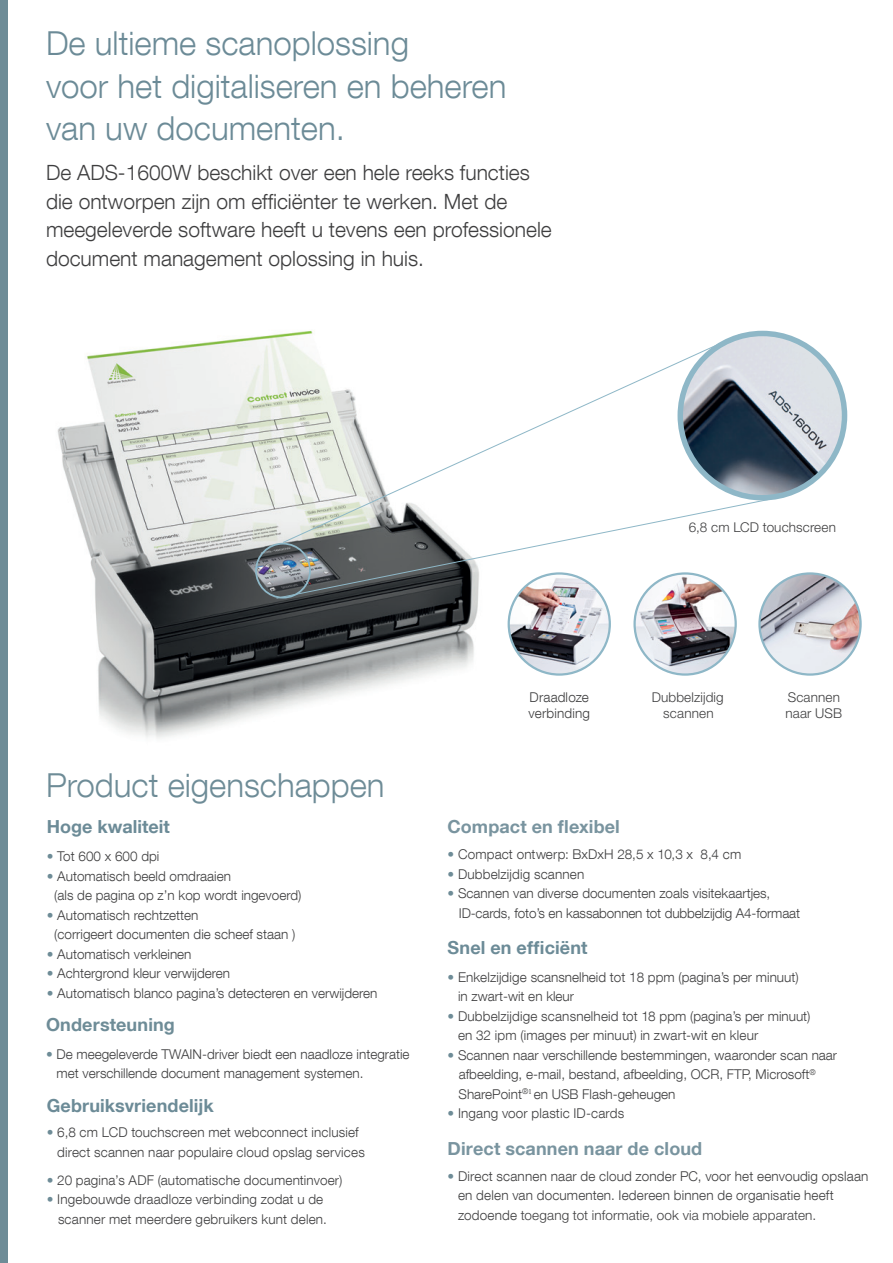
<style>
.page{position:relative;width:893px;height:1263px;background:#fff}
.page>*{position:absolute;margin:0;border:0;box-sizing:border-box;transform-origin:0 0}
.t1{font:300 33px "Helvetica Neue LT Com";color:#6c8b97}
.t2{font:300 33px "Helvetica Neue LT Com";color:#6e8c97}
.t3{font:300 21px/28.5px "Helvetica Neue LT Com";color:#3e3e3f}
.t4{font:700 18px "Helvetica Neue LT Com";letter-spacing:.005em;color:#6c8b97}
.t5{font:700 18px "Helvetica Neue LT Com";letter-spacing:.01em;color:#79949f}
.t6{font:700 18px "Helvetica Neue LT Com";letter-spacing:.01em;color:#6e8c97}
.t7{font:300 13.5px/19.5px "Helvetica Neue LT Com";color:#3e3e3f}
.t8{font:300 13.5px/16.5px "Helvetica Neue LT Std";letter-spacing:.01em;color:#3e3e3f;text-align:center}
.s1{color:#6e8c97}
.s2{font-family:"Helvetica Neue LT Std"}
</style>
<div class="page">
<img style="left:7px;top:318px;width:540px;height:478px">
<div style="left:0;top:0;width:7px;height:1263px;background:#6e8c97"></div>
<img style="left:741px;top:335px;width:103px;height:161px">
<div style="left:677px;top:331px;width:170px;height:169px;border:5px solid #8eb7c7;border-radius:50%"></div>
<img style="left:635px;top:573px;width:101px;height:101px;border-radius:51px">
<img style="left:509px;top:573px;width:101px;height:101px;border-radius:51px">
<img style="left:759px;top:573px;width:102px;height:101px;border-radius:51px">
<div style="left:758px;top:572px;width:104px;height:104px;border:2px solid #8eb7c7;border-radius:50%"></div>
<div style="left:255px;top:543px;width:56px;height:55px;border:2px solid #8eb7c7;border-radius:50%"></div>
<svg style="left:282px;top:333px;width:459px;height:165px"></svg>
<svg style="left:276px;top:498px;width:496px;height:101px"></svg>
<p class="t1" style="left:46px;top:24px;width:365px">De ultieme scanoplossing</p>
<p class="t1" style="left:46px;top:66px;width:462px">voor het digitaliseren en beheren</p>
<p class="t1" style="left:46px;top:108px;width:300px">van uw documenten.</p>
<p class="t3" style="left:46px;top:158px;width:507px">De ADS-1600W beschikt over een hele reeks functies die ontworpen zijn om efficiënter te werken. Met de meegeleverde software heeft u tevens een professionele document management oplossing in huis.</p>
<p class="t8" style="left:689px;top:518px;width:149px">6,8 cm LCD touchscreen</p>
<p class="t2" style="left:46px;top:765px;width:340px">Product eigenschappen</p>
<p class="t4" style="left:47px;top:815px;width:124px">Hoge kwaliteit</p>
<p class="t7" style="left:47px;top:846px;width:114px"><span class="s1">•</span> Tot 600 x 600 dpi</p>
<p class="t7" style="left:54px;top:866px;width:249px;text-indent:-8px"><span class="s1">•</span> Automatisch beeld omdraaien<br>(als de pagina op z’n kop wordt ingevoerd)</p>
<p class="t7" style="left:54px;top:905px;width:243px;text-indent:-8px"><span class="s1">•</span> Automatisch rechtzetten<br>(corrigeert documenten die scheef staan )</p>
<p class="t7" style="left:47px;top:944px;width:146px"><span class="s1">•</span> Automatisch verkleinen</p>
<p class="t7" style="left:47px;top:963px;width:185px"><span class="s1">•</span> Achtergrond kleur verwijderen</p>
<p class="t7" style="left:47px;top:983px;width:332px"><span class="s1">•</span> Automatisch blanco pagina’s detecteren en verwijderen</p>
<p class="t6" style="left:46px;top:1013px;width:130px">Ondersteuning</p>
<p class="t7" style="left:56px;top:1044px;width:355px;text-indent:-11px"><span class="s1">•</span> De meegeleverde TWAIN-driver biedt een naadloze integratie met verschillende document management systemen.</p>
<p class="t4" style="left:47px;top:1094px;width:169px">Gebruiksvriendelijk</p>
<p class="t7" style="left:57px;top:1122px;width:309px;text-indent:-11px"><span class="s1">•</span> 6,8 cm LCD touchscreen met webconnect inclusief direct scannen naar populaire cloud opslag services</p>
<p class="t7" style="left:47px;top:1170px;width:297px"><span class="s1">•</span> 20 pagina’s ADF (automatische documentinvoer)</p>
<p class="t7" style="left:47px;top:1189px;width:282px;text-align:right"><span class="s1">•</span> Ingebouwde draadloze verbinding zodat u de scanner met meerdere gebruikers kunt delen.</p>
<p class="t7" style="left:529px;top:688px;width:63px;line-height:16.5px">Draadloze verbinding</p>
<p class="t8" style="left:652px;top:688px;width:74px">Dubbelzijdig scannen</p>
<p class="t8" style="left:785px;top:688px;width:58px;text-align:left">Scannen naar USB</p>
<p class="t5" style="left:448px;top:815px;width:174px">Compact en flexibel</p>
<p class="t7" style="left:448px;top:844px;width:295px"><span class="s1">•</span> Compact ontwerp: BxDxH 28,5 x 10,3 x 8,4 cm</p>
<p class="t7" style="left:448px;top:864px;width:138px"><span class="s1">•</span> Dubbelzijdig scannen</p>
<p class="t7" style="left:459px;top:883px;width:343px;text-indent:-11px"><span class="s1">•</span> Scannen van diverse documenten zoals visitekaartjes,<br>ID-cards, foto’s en kassabonnen tot dubbelzijdig A4-formaat</p>
<p class="t4" style="left:448px;top:936px;width:141px">Snel en efficiënt</p>
<p class="t7" style="left:458px;top:967px;width:342px;text-indent:-11px"><span class="s1">•</span> Enkelzijdige scansnelheid tot 18 ppm (pagina’s per minuut) in zwart-wit en kleur</p>
<p class="t7" style="left:458px;top:1006px;width:354px;text-indent:-11px"><span class="s1">•</span> Dubbelzijdige scansnelheid tot 18 ppm (pagina’s per minuut) en 32 ipm (images per minuut) in zwart-wit en kleur</p>
<p class="t7" style="left:458px;top:1045px;width:380px;text-indent:-11px"><span class="s1">•</span> Scannen naar verschillende bestemmingen, waaronder scan naar afbeelding, e-mail, bestand, afbeelding, OCR, FTP, Microsoft<sup>®<br></sup>SharePoint<sup>®</sup><sup>1</sup> en USB Flash-geheugen</p>
<p class="t7" style="left:448px;top:1103px;width:178px"><span class="s1">•</span> Ingang voor plastic ID-cards</p>
<p class="t5" style="left:448px;top:1137px;width:256px">Direct scannen naar de cloud</p>
<p class="t7" style="left:458px;top:1166px;width:412px;text-indent:-11px"><span class="s1">•</span> Direct scannen naar de cloud zonder PC, voor het eenvoudig opslaan en delen van documenten. Iedereen binnen de organisatie heeft zodoende <span class="s2">toegang tot informatie, ook via mobiele apparaten.</span></p>
</div>
